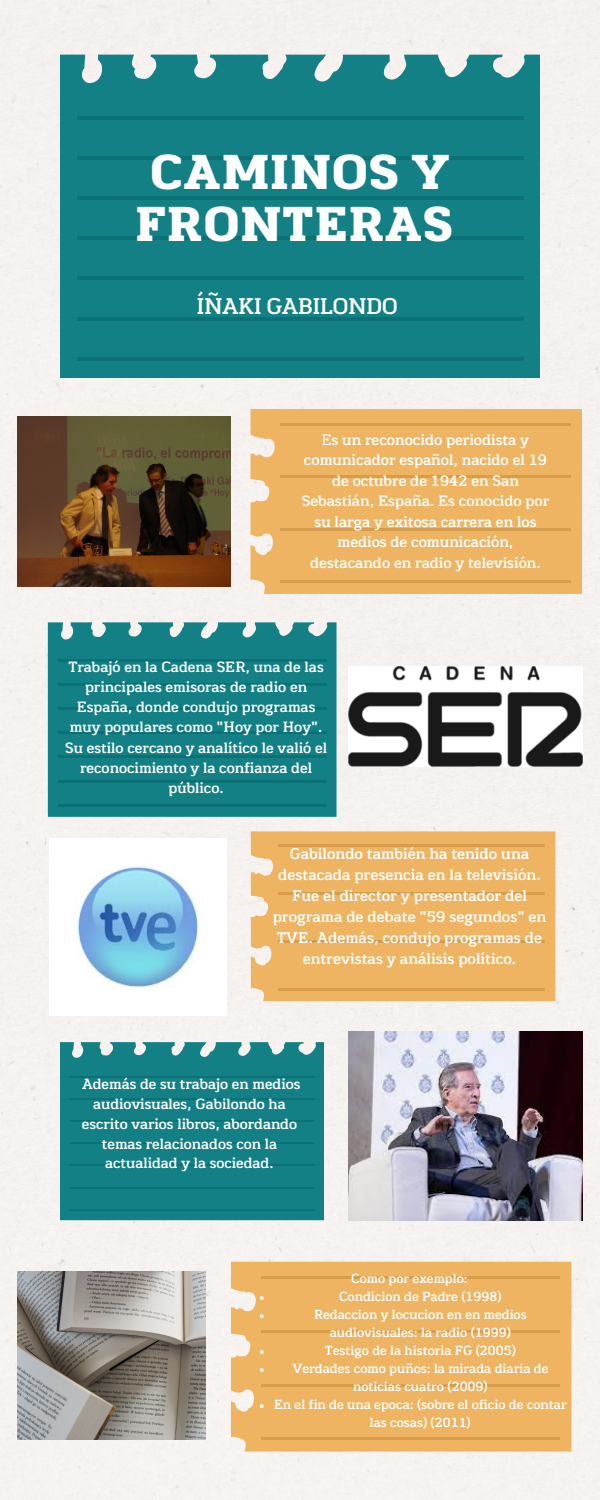
<style>
.page{position:relative;width:600px;height:1500px;background:#f5f2ef}
.page>*{position:absolute;margin:0;border:0;box-sizing:border-box;transform-origin:0 0}
.t1{font:47.4px/52.6px "RTL Jannah Black";letter-spacing:-.025em;color:#fff;text-align:center}
.t2{font:22px "RTL Jannah Medium";letter-spacing:-.025em;color:#fff}
.t3{font:15.1px/21px "RTL Jannah Medium";color:#fff;text-align:center}
.t4{font:14.7px/20.5px "RTL Jannah Medium";color:#fff;text-align:center}
.t5{font:14.5px/20.2px "RTL Jannah Medium";color:#fff;text-align:center}
.t6{font:14.3px/20px "RTL Jannah Medium";color:#fff;text-align:center}
.t7{font:12.8px/18px "RTL Jannah Medium";color:#fff;text-align:center}
.s1{font-family:"RTL Jannah Regular"}
</style>
<div class="page">
<div style="left:250px;top:409px;width:332px;height:185px;background:#eeb462"></div>
<hr style="left:281px;top:423px;width:290px;height:3px;background:#cd923f">
<hr style="left:281px;top:476px;width:290px;height:2px;background:#cd923f">
<hr style="left:281px;top:528px;width:290px;height:2px;background:#cd923f">
<hr style="left:281px;top:580px;width:290px;height:3px;background:#cd923f">
<svg style="left:48px;top:622px;width:289px;height:195px;background:#198287"></svg>
<hr style="left:58px;top:659px;width:268px;height:2px;background:#09696d">
<hr style="left:58px;top:683px;width:268px;height:3px;background:#09696d">
<hr style="left:58px;top:708px;width:268px;height:2px;background:#09696d">
<hr style="left:58px;top:732px;width:268px;height:2px;background:#09696d">
<hr style="left:58px;top:756px;width:268px;height:2px;background:#09696d">
<hr style="left:58px;top:780px;width:268px;height:2px;background:#09696d">
<hr style="left:58px;top:804px;width:268px;height:2px;background:#09696d">
<div style="left:251px;top:831px;width:304px;height:170px;background:#eeb462"></div>
<hr style="left:278px;top:845px;width:267px;height:2px;background:#cd923f">
<hr style="left:278px;top:893px;width:267px;height:2px;background:#cd923f">
<hr style="left:278px;top:941px;width:267px;height:2px;background:#cd923f">
<hr style="left:278px;top:989px;width:267px;height:2px;background:#cd923f">
<div style="left:60px;top:1042px;width:264px;height:178px;background:#138085"></div>
<hr style="left:69px;top:1076px;width:246px;height:2px;background:#09696d">
<hr style="left:69px;top:1098px;width:246px;height:2px;background:#09696d">
<hr style="left:69px;top:1120px;width:246px;height:2px;background:#09696d">
<hr style="left:69px;top:1142px;width:246px;height:2px;background:#09696d">
<hr style="left:69px;top:1164px;width:246px;height:2px;background:#09696d">
<hr style="left:69px;top:1187px;width:246px;height:1px;background:#09696d">
<hr style="left:69px;top:1209px;width:246px;height:2px;background:#09696d">
<div style="left:231px;top:1262px;width:340px;height:189px;background:#eeb462"></div>
<hr style="left:262px;top:1276px;width:298px;height:3px;background:#cd923f">
<hr style="left:262px;top:1330px;width:298px;height:2px;background:#cd923f">
<hr style="left:262px;top:1384px;width:298px;height:2px;background:#cd923f">
<hr style="left:262px;top:1438px;width:298px;height:2px;background:#cd923f">
<div style="left:60px;top:55px;width:480px;height:323px;background:#138085"></div>
<hr style="left:77px;top:116px;width:446px;height:3px;background:#09696d">
<hr style="left:77px;top:156px;width:446px;height:4px;background:#0c7175">
<hr style="left:77px;top:196px;width:446px;height:4px;background:#0c7175">
<hr style="left:77px;top:237px;width:446px;height:3px;background:#09696d">
<hr style="left:77px;top:277px;width:446px;height:3px;background:#09696d">
<hr style="left:77px;top:317px;width:446px;height:3px;background:#09696d">
<hr style="left:77px;top:357px;width:446px;height:4px;background:#0c7175">
<img style="left:18px;top:417px;width:213px;height:169px">
<img style="left:348px;top:1031px;width:234px;height:189px">
<img style="left:49px;top:839px;width:177px;height:177px">
<img style="left:18px;top:1271px;width:187px;height:169px">
<img style="left:349px;top:666px;width:233px;height:100px">
<svg style="left:260px;top:1296px;width:4px;height:4px"></svg>
<svg style="left:260px;top:1314px;width:4px;height:4px"></svg>
<svg style="left:260px;top:1350px;width:4px;height:4px"></svg>
<svg style="left:260px;top:1368px;width:4px;height:4px"></svg>
<svg style="left:260px;top:1404px;width:4px;height:4px"></svg>
<p class="t1" style="left:135px;top:146px;width:321px">CAMINOS Y<br>FRONTERAS</p>
<p class="t2" style="left:197px;top:292px;width:203px">ÍÑAKI GABILONDO</p>
<p class="t4" style="left:302px;top:429px;width:249px"><span class="s1">E</span>s un reconocido periodista y comunicador español, nacido el 19 de octubre de 1942 en San<br>Sebastián, España. Es conocido por su larga y exitosa carrera en los medios de comunicación, destacando en radio y televisión.</p>
<p class="t5" style="left:65px;top:657px;width:264px">Trabajó en la Cadena SER, una de las principales emisoras de radio en<br>España, donde condujo programas muy populares como "Hoy por Hoy".<br>Su estilo cercano y analítico le valió el reconocimiento y la confianza del público.</p>
<p class="t3" style="left:273px;top:843px;width:275px">Gabilondo también ha tenido una destacada presencia en la televisión.<br>Fue el director y presentador del programa de debate "59 segundos" en TVE. Además, condujo programas de entrevistas y análisis político.</p>
<p class="t6" style="left:82px;top:1074px;width:220px">Además de su trabajo en medios audiovisuales, Gabilondo ha escrito varios libros, abordando temas relacionados con la actualidad y la sociedad.</p>
<p class="t7" style="left:351px;top:1270px;width:118px">Como por exemplo:</p>
<p class="t7" style="left:339px;top:1288px;width:164px">Condicion de Padre (1998)</p>
<p class="t7" style="left:314px;top:1306px;width:214px">Redaccion y locucion en en medios audiovisuales: la radio (1999)</p>
<p class="t7" style="left:325px;top:1342px;width:193px">Testigo de la historia FG (2005)</p>
<p class="t7" style="left:292px;top:1360px;width:258px">Verdades como puños: la mirada diaria de noticias cuatro (2009)</p>
<p class="t7" style="left:274px;top:1396px;width:294px">En el fin de una epoca: (sobre el oficio de contar las cosas) (2011)</p>
</div>
